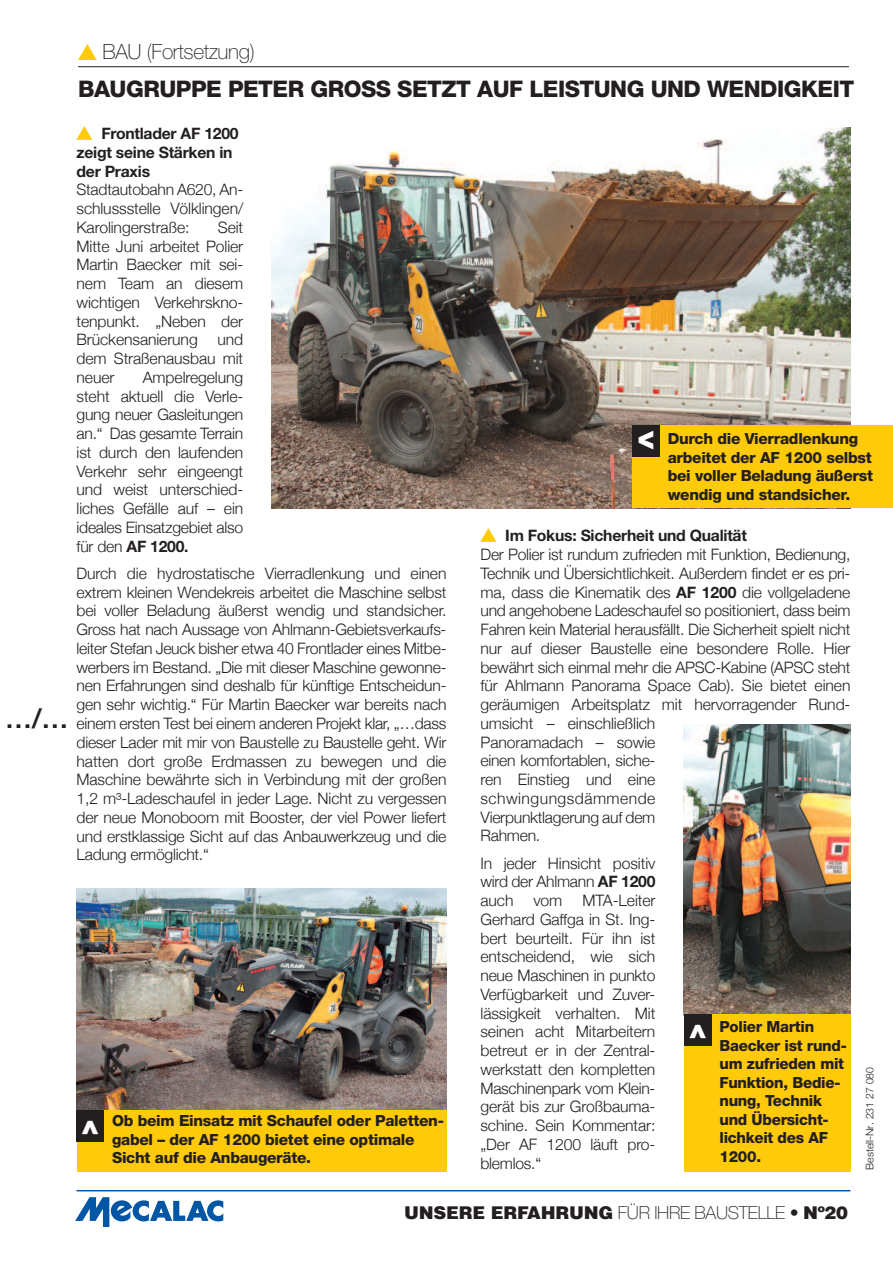
<style>
.page{position:relative;width:893px;height:1263px;background:#fff}
.page>*{position:absolute;margin:0;border:0;box-sizing:border-box;transform-origin:0 0}
.t1{font:900 31.5px "Helvetica";color:#fff}
.t2{font:900 31.5px "Helvetica";color:#fff;scale:.8 1}
.t3{font:500 27px "Helvetica Neue";color:#231f20}
.t4{font:800 22.8px "Helvetica Neue";letter-spacing:-.02em;color:#231f20}
.t5{font:100 21px "Helvetica Neue";letter-spacing:-.015em;color:#231f20}
.t6{font:900 18px "Helvetica";letter-spacing:-.02em;color:#231f20}
.t7{font:300 15.75px/18.8px "Helvetica Neue";letter-spacing:-.005em;color:#231f20;text-align:justify}
.t8{font:700 15.75px/18.8px "Helvetica Neue";letter-spacing:-.015em;color:#231f20}
.t9{font:800 15.3px/18.5px "Helvetica Neue";letter-spacing:-.02em;color:#231f20}
.t10{font:300 10.5px "Helvetica Neue";color:#231f20}
.s1{color:#feca0a}
.s2{font-weight:700}
.s3{font-family:"Helvetica Neue";font-weight:100}
</style>
<div class="page">
<hr style="left:78px;top:66px;width:771px;height:1px;background:#231f20">
<img style="left:272px;top:128px;width:578px;height:380px">
<img style="left:77px;top:888px;width:369px;height:222px">
<img style="left:684px;top:724px;width:166px;height:290px">
<hr style="left:77px;top:1190px;width:773px;height:1px;background:#0157a6">
<div style="left:632px;top:425px;width:261px;height:83px;background:#feca0a"></div>
<div style="left:632px;top:425px;width:28px;height:32px;background:#231f20"></div>
<div style="left:684px;top:1014px;width:166px;height:157px;background:#feca0a"></div>
<div style="left:684px;top:1014px;width:28px;height:32px;background:#231f20"></div>
<div style="left:77px;top:1110px;width:369px;height:61px;background:#feca0a"></div>
<div style="left:77px;top:1110px;width:27px;height:32px;background:#231f20"></div>
<svg style="left:75px;top:1197px;width:148px;height:30px"></svg>
<h3 class="t5" style="left:78px;top:44px;width:178px"><span class="s1">▲</span> BAU (Fortsetzung)</h3>
<h3 class="t4" style="left:78px;top:81px;width:778px">BAUGRUPPE PETER GROSS SETZT AUF LEISTUNG UND WENDIGKEIT</h3>
<h2 class="t3" style="left:5px;top:709px;width:65px">…/…</h2>
<p class="t8" style="left:77px;top:126px;width:164px"><span class="s1">▲</span> Frontlader AF 1200 zeigt seine Stärken in der Praxis</p>
<p class="t7" style="left:77px;top:180px;width:168px">Stadtautobahn A620, An&shy;schlussstelle Völklingen/ Karolingerstraße:</p>
<p class="t7" style="left:77px;top:218px;width:168px;text-indent:141px">Seit Mitte Juni arbeitet Polier Martin Baecker mit sei&shy;nem Team an diesem wichtigen Verkehrskno&shy;tenpunkt. „Neben der Brückensanierung</p>
<p class="t7" style="left:77px;top:330px;width:168px;text-indent:141px">und dem Straßenausbau mit neuer</p>
<p class="t7" style="left:77px;top:368px;width:168px;text-indent:66px">Ampelregelung steht aktuell die Verle&shy;gung neuer Gasleitungen an.“ Das gesamte Terrain ist durch den laufenden Verkehr sehr eingeengt und weist unterschied&shy;liches Gefälle auf – ein ideales Einsatzgebiet also für den <span class="s2">AF 1200.</span></p>
<p class="t7" style="left:77px;top:564px;width:371px">Durch die hydrostatische Vierradlenkung und einen extrem kleinen Wendekreis arbeitet die Maschine selbst bei voller Beladung äußerst wendig und standsicher.<br>Gross hat nach Aussage von Ahlmann-Gebietsverkaufs&shy;leiter Stefan Jeuck bisher etwa 40 Frontlader eines Mitbe&shy;werbers im Bestand. „Die mit dieser Maschine gewonne&shy;nen Erfahrungen sind deshalb für künftige Entscheidun&shy;gen sehr wichtig.“ Für Martin Baecker war bereits nach einem ersten Test bei einem anderen Projekt klar, „…dass dieser Lader mit mir von Baustelle zu Baustelle geht. Wir hatten dort große Erdmassen zu bewegen und die Maschine bewährte sich in Verbindung mit der großen 1,2 m³-Ladeschaufel in jeder Lage. Nicht zu vergessen der neue Monoboom mit Booster, der viel Power liefert und erstklassige Sicht auf das Anbauwerkzeug und die Ladung ermöglicht.“</p>
<h1 class="t1" style="left:80px;top:1112px;width:22px">^</h1>
<p class="t9" style="left:112px;top:1113px;width:333px">Ob beim Einsatz mit Schaufel oder Paletten&shy;gabel – der AF 1200 bietet eine optimale<br>Sicht auf die Anbaugeräte.</p>
<h1 class="t2" style="left:638px;top:419px;width:22px">&lt;</h1>
<p class="t9" style="left:668px;top:431px;width:207px">Durch die Vierradlenkung arbeitet der AF 1200 selbst bei voller Beladung äußerst wendig und standsicher.</p>
<p class="t7" style="left:480px;top:526px;width:371px;text-align:left"><span class="s1">▲</span> <span class="s2">Im Fokus: Sicherheit und Qualität<br></span>Der Polier ist rundum zufrieden mit Funktion, Bedienung, Technik und Übersichtlichkeit. Außerdem findet er es pri&shy;ma, dass die Kinematik des <span class="s2">AF 1200</span> die vollgeladene und angehobene Ladeschaufel so positioniert, dass beim Fahren kein Material herausfällt. Die Sicherheit spielt nicht nur auf dieser Baustelle eine besondere Rolle. Hier bewährt sich einmal mehr die APSC-Kabine (APSC steht für Ahlmann Panorama Space Cab). Sie bietet einen geräumigen Arbeitsplatz mit hervorragender Rund&shy;umsicht – einschließlich<br>Panoramadach – sowie<br>einen komfortablen, siche-<br>ren Einstieg und eine<br>schwingungsdämmende<br>Vierpunktlagerung auf dem<br>Rahmen.</p>
<p class="t7" style="left:480px;top:853px;width:176px">In jeder Hinsicht positiv wird der Ahlmann <span class="s2">AF 1200 </span>auch</p>
<p class="t7" style="left:480px;top:891px;width:176px;text-indent:102px">MTA-Leiter Gerhard Gaffga in St. Ing&shy;bert beurteilt. Für ihn ist entscheidend, wie sich neue Maschinen in punkto Verfügbarkeit und Zuver&shy;lässigkeit verhalten. Mit seinen acht Mitarbeitern betreut er in der Zentral&shy;werkstatt den kompletten Maschinenpark vom Klein&shy;gerät bis zur Großbauma&shy;schine. Sein Kommentar: „Der AF 1200 läuft pro&shy;blemlos.“</p>
<p class="t7" style="left:533px;top:891px;width:30px">vom</p>
<p class="t9" style="left:719px;top:1019px;width:129px">Polier Martin<br>Baecker ist rund&shy;um zufrieden mit<br>Funktion, Bedie&shy;nung, Technik und Übersicht&shy;lichkeit des AF<br>1200.</p>
<h1 class="t1" style="left:687px;top:1017px;width:22px">^</h1>
<p class="t10" style="left:863px;top:1170px;width:105px;rotate:-90deg">Bestell-Nr. 231 27 080</p>
<p class="t6" style="left:404px;top:1201px;width:445px">UNSERE ERFAHRUNG <span class="s3">FÜR IHRE BAUSTELLE •</span> Nº20</p>
</div>
